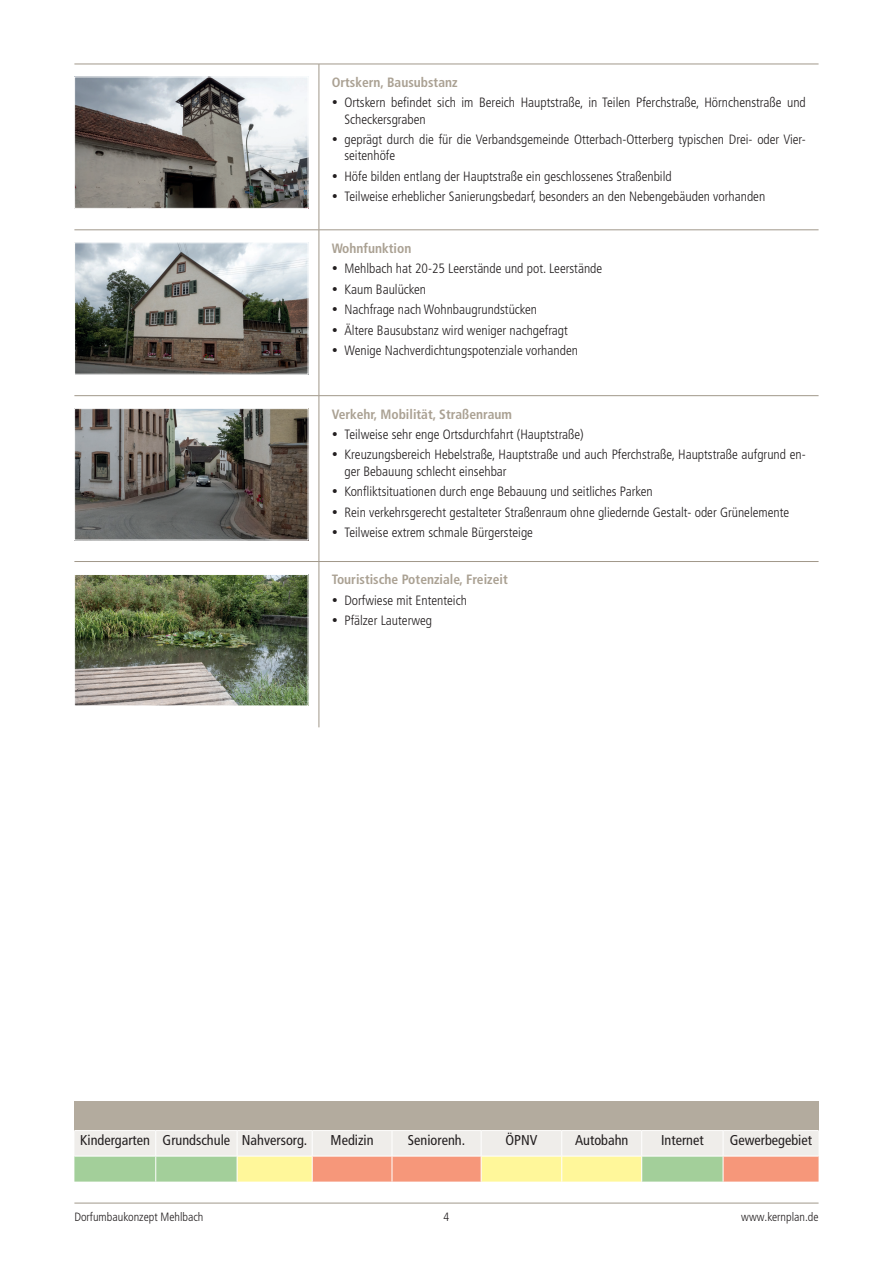
<style>
.page{position:relative;width:893px;height:1263px;background:#fff}
.page>*{position:absolute;margin:0;border:0;box-sizing:border-box;transform-origin:0 0}
.t1{font:condensed 14.25px "Frutiger LT Pro";color:#231f20}
.t2{font:300 condensed 13.5px/16.2px "Frutiger LT Pro";color:#231f20}
.t3{font:700 condensed 13.5px "Frutiger LT Pro";color:#aaa193}
.t4{font:300 condensed 12px "Frutiger LT Pro";color:#231f20}
</style>
<div class="page">
<hr style="left:74px;top:1203px;width:745px;height:1px;background:#a1988a">
<hr style="left:74px;top:64px;width:245px;height:1px;background:#a1988a">
<hr style="left:319px;top:64px;width:1px;height:166px;background:#a1988a">
<hr style="left:319px;top:64px;width:500px;height:1px;background:#a1988a">
<hr style="left:74px;top:230px;width:245px;height:1px;background:#a1988a">
<hr style="left:74px;top:395px;width:245px;height:1px;background:#a1988a">
<hr style="left:319px;top:230px;width:1px;height:165px;background:#a1988a">
<hr style="left:319px;top:396px;width:1px;height:165px;background:#a1988a">
<hr style="left:319px;top:230px;width:500px;height:1px;background:#a1988a">
<hr style="left:319px;top:395px;width:500px;height:1px;background:#a1988a">
<hr style="left:74px;top:561px;width:245px;height:1px;background:#a1988a">
<hr style="left:319px;top:562px;width:1px;height:165px;background:#a1988a">
<hr style="left:319px;top:561px;width:500px;height:1px;background:#a1988a">
<img style="left:76px;top:79px;width:230px;height:128px">
<div style="left:74px;top:77px;width:234px;height:132px;border:1px solid #fff"></div>
<img style="left:76px;top:245px;width:230px;height:127px">
<div style="left:74px;top:243px;width:234px;height:131px;border:1px solid #fff"></div>
<img style="left:76px;top:410px;width:230px;height:128px">
<div style="left:74px;top:408px;width:234px;height:132px;border:1px solid #fff"></div>
<img style="left:76px;top:576px;width:230px;height:128px">
<div style="left:74px;top:574px;width:234px;height:132px;border:1px solid #fff"></div>
<div style="left:74px;top:1101px;width:745px;height:29px;background:#b3ab9e"></div>
<svg style="left:74px;top:1130px;width:745px;height:51px;background:#e7dcbf"></svg>
<p class="t3" style="left:332px;top:74px;width:127px">Ortskern, Bausubstanz</p>
<p class="t2" style="left:344px;top:95px;width:463px;text-indent:-13px">• Ortskern befindet sich im Bereich Hauptstraße, in Teilen Pferchstraße, Hörnchenstraße und<br>Scheckersgraben</p>
<p class="t2" style="left:344px;top:131px;width:463px;text-indent:-13px">• geprägt durch die für die Verbandsgemeinde Otterbach-Otterberg typischen Drei- oder Vier&shy;seitenhöfe</p>
<p class="t2" style="left:332px;top:168px;width:342px">• Höfe bilden entlang der Hauptstraße ein geschlossenes Straßenbild</p>
<p class="t2" style="left:332px;top:188px;width:435px">• Teilweise erheblicher Sanierungsbedarf, besonders an den Nebengebäuden vorhanden</p>
<p class="t3" style="left:332px;top:240px;width:81px">Wohnfunktion</p>
<p class="t2" style="left:332px;top:261px;width:272px">• Mehlbach hat 20-25 Leerstände und pot. Leerstände</p>
<p class="t2" style="left:332px;top:281px;width:96px">• Kaum Baulücken</p>
<p class="t2" style="left:332px;top:301px;width:207px">• Nachfrage nach Wohnbaugrundstücken</p>
<p class="t2" style="left:332px;top:322px;width:238px">• Ältere Bausubstanz wird weniger nachgefragt</p>
<p class="t2" style="left:332px;top:342px;width:248px">• Wenige Nachverdichtungspotenziale vorhanden</p>
<p class="t3" style="left:332px;top:406px;width:182px">Verkehr, Mobilität, Straßenraum</p>
<p class="t2" style="left:332px;top:426px;width:254px">• Teilweise sehr enge Ortsdurchfahrt (Hauptstraße)</p>
<p class="t2" style="left:344px;top:447px;width:463px;text-indent:-13px">• Kreuzungsbereich Hebelstraße, Hauptstraße und auch Pferchstraße, Hauptstraße aufgrund en&shy;ger Bebauung schlecht einsehbar</p>
<p class="t2" style="left:332px;top:483px;width:323px">• Konfliktsituationen durch enge Bebauung und seitliches Parken</p>
<p class="t2" style="left:332px;top:504px;width:459px">• Rein verkehrsgerecht gestalteter Straßenraum ohne gliedernde Gestalt- oder Grünelemente</p>
<p class="t2" style="left:332px;top:524px;width:203px">• Teilweise extrem schmale Bürgersteige</p>
<p class="t3" style="left:332px;top:572px;width:178px">Touristische Potenziale, Freizeit</p>
<p class="t2" style="left:332px;top:592px;width:137px">• Dorfwiese mit Ententeich</p>
<p class="t2" style="left:332px;top:613px;width:102px">• Pfälzer Lauterweg</p>
<p class="t1" style="left:80px;top:1132px;width:229px">Kindergarten Grundschule Nahversorg.</p>
<p class="t1" style="left:331px;top:1132px;width:45px">Medizin</p>
<p class="t1" style="left:408px;top:1132px;width:59px">Seniorenh.</p>
<p class="t1" style="left:505px;top:1132px;width:33px">ÖPNV</p>
<p class="t1" style="left:575px;top:1132px;width:55px">Autobahn</p>
<p class="t1" style="left:661px;top:1132px;width:44px">Internet</p>
<p class="t1" style="left:730px;top:1132px;width:84px">Gewerbegebiet</p>
<p class="t4" style="left:74px;top:1210px;width:131px">Dorfumbaukonzept Mehlbach</p>
<p class="t4" style="left:444px;top:1210px;width:7px">4</p>
<p class="t4" style="left:741px;top:1210px;width:79px">www.kernplan.de</p>
</div>
